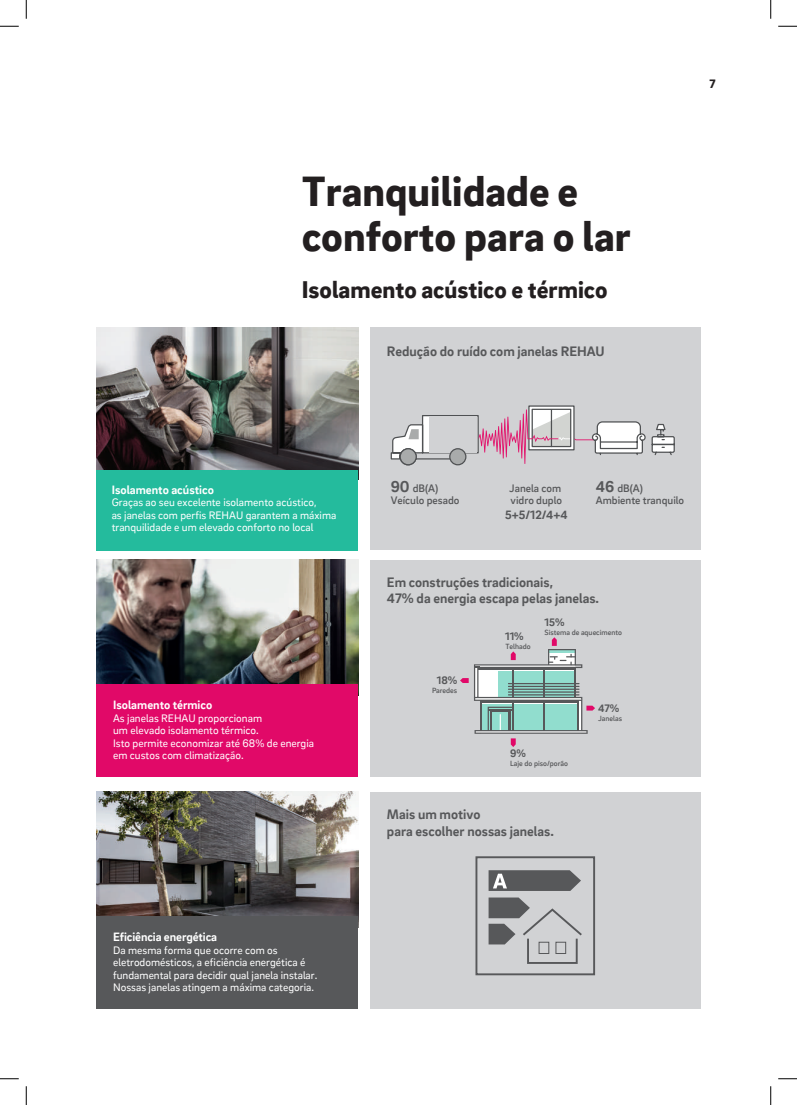
<style>
.page{position:relative;width:797px;height:1105px;background:#fff}
.page>*{position:absolute;margin:0;border:0;box-sizing:border-box;transform-origin:0 0}
.t1{font:900 43.75px/45px "Brix Sans";color:#231f20}
.t2{font:900 25px "Brix Sans";color:#231f20}
.t3{font:700 14.25px/16.2px "Brix Sans";color:#57585a}
.t4{font:700 12.5px "Brix Sans";color:#fff}
.t5{font:700 12.5px "Brix Sans";color:#57585a}
.t6{font:900 12.5px "Brix Sans";color:#231f20}
.t7{font:11.25px/12.5px "Brix Sans";color:#fff}
.t8{font:500 11.25px/12.5px "Brix Sans";color:#57585a}
.t9{font:700 11.25px "Brix Sans";color:#57585a}
.t10{font:500 7.75px "Brix Sans";color:#57585a}
.s1{font-weight:700;font-size:16.25px}
</style>
<div class="page">
<div style="left:370px;top:792px;width:330px;height:217px;background:#d1d2d4"></div>
<div style="left:370px;top:327px;width:330px;height:223px;background:#d1d2d4"></div>
<img style="left:96px;top:327px;width:262px;height:143px">
<div style="left:96px;top:470px;width:262px;height:80px;background:#24bb9d"></div>
<svg style="left:390px;top:405px;width:285px;height:61px"></svg>
<div style="left:370px;top:560px;width:330px;height:217px;background:#d1d2d4"></div>
<img style="left:96px;top:560px;width:262px;height:124px">
<img style="left:96px;top:792px;width:262px;height:124px">
<div style="left:96px;top:684px;width:262px;height:93px;background:#e10968"></div>
<div style="left:96px;top:916px;width:262px;height:93px;background:#57585a"></div>
<svg style="left:460px;top:678px;width:8px;height:5px"></svg>
<svg style="left:474px;top:637px;width:121px;height:110px"></svg>
<div style="left:475px;top:856px;width:120px;height:119px;border:2px solid #57585a"></div>
<svg style="left:488px;top:870px;width:93px;height:21px;background:#696a6c"></svg>
<svg style="left:488px;top:897px;width:94px;height:67px"></svg>
<svg style="left:0;top:25px;width:19px;height:2px"></svg>
<svg style="left:778px;top:25px;width:19px;height:2px"></svg>
<svg style="left:0;top:1078px;width:19px;height:1px"></svg>
<svg style="left:778px;top:1078px;width:19px;height:1px"></svg>
<svg style="left:25px;top:0;width:2px;height:19px"></svg>
<svg style="left:25px;top:1086px;width:2px;height:19px"></svg>
<svg style="left:770px;top:0;width:1px;height:19px"></svg>
<svg style="left:770px;top:1086px;width:1px;height:19px"></svg>
<h1 class="t1" style="left:302px;top:166px;width:330px">Tranquilidade e conforto para o lar</h1>
<h2 class="t2" style="left:302px;top:273px;width:307px">Isolamento acústico e térmico</h2>
<p class="t3" style="left:387px;top:342px;width:219px">Redução do ruído com janelas REHAU</p>
<p class="t6" style="left:709px;top:75px;width:8px">7</p>
<p class="t4" style="left:112px;top:481px;width:104px">Isolamento acústico</p>
<p class="t7" style="left:112px;top:496px;width:226px">Graças ao seu excelente isolamento acústico,<br>as janelas com perfis REHAU garantem a máxima tranquilidade e um elevado conforto no local</p>
<p class="t4" style="left:113px;top:697px;width:101px">Isolamento térmico</p>
<p class="t7" style="left:113px;top:711px;width:202px">As janelas REHAU proporcionam<br>um elevado isolamento térmico.<br>Isto permite economizar até 68% de energia em custos com climatização.</p>
<p class="t4" style="left:113px;top:929px;width:106px">Eficiência energética</p>
<p class="t7" style="left:113px;top:943px;width:206px">Da mesma forma que ocorre com os eletrodomésticos, a eficiência energética é fundamental para decidir qual janela instalar.<br>Nossas janelas atingem a máxima categoria.</p>
<p class="t8" style="left:390px;top:481px;width:70px"><span class="s1">90</span> dB(A)<br>Veículo pesado</p>
<p class="t8" style="left:596px;top:481px;width:90px"><span class="s1">46</span> dB(A)<br>Ambiente tranquilo</p>
<p class="t8" style="left:509px;top:481px;width:54px">Janela com vidro duplo</p>
<p class="t5" style="left:505px;top:507px;width:64px">5+5/12/4+4</p>
<p class="t3" style="left:387px;top:573px;width:214px">Em construções tradicionais,<br>47% da energia escapa pelas janelas.</p>
<p class="t9" style="left:437px;top:673px;width:22px">18%</p>
<p class="t10" style="left:432px;top:685px;width:27px">Paredes</p>
<p class="t9" style="left:505px;top:629px;width:20px">11%</p>
<p class="t10" style="left:505px;top:641px;width:27px">Telhado</p>
<p class="t9" style="left:544px;top:615px;width:21px">15%</p>
<p class="t10" style="left:544px;top:627px;width:79px">Sistema de aquecimento</p>
<p class="t9" style="left:598px;top:701px;width:23px">47%</p>
<p class="t10" style="left:598px;top:713px;width:26px">Janelas</p>
<p class="t9" style="left:510px;top:746px;width:17px">9%</p>
<p class="t10" style="left:510px;top:758px;width:59px">Laje do piso/porão</p>
<p class="t3" style="left:387px;top:805px;width:168px;line-height:17px">Mais um motivo<br>para escolher nossas janelas.</p>
</div>
